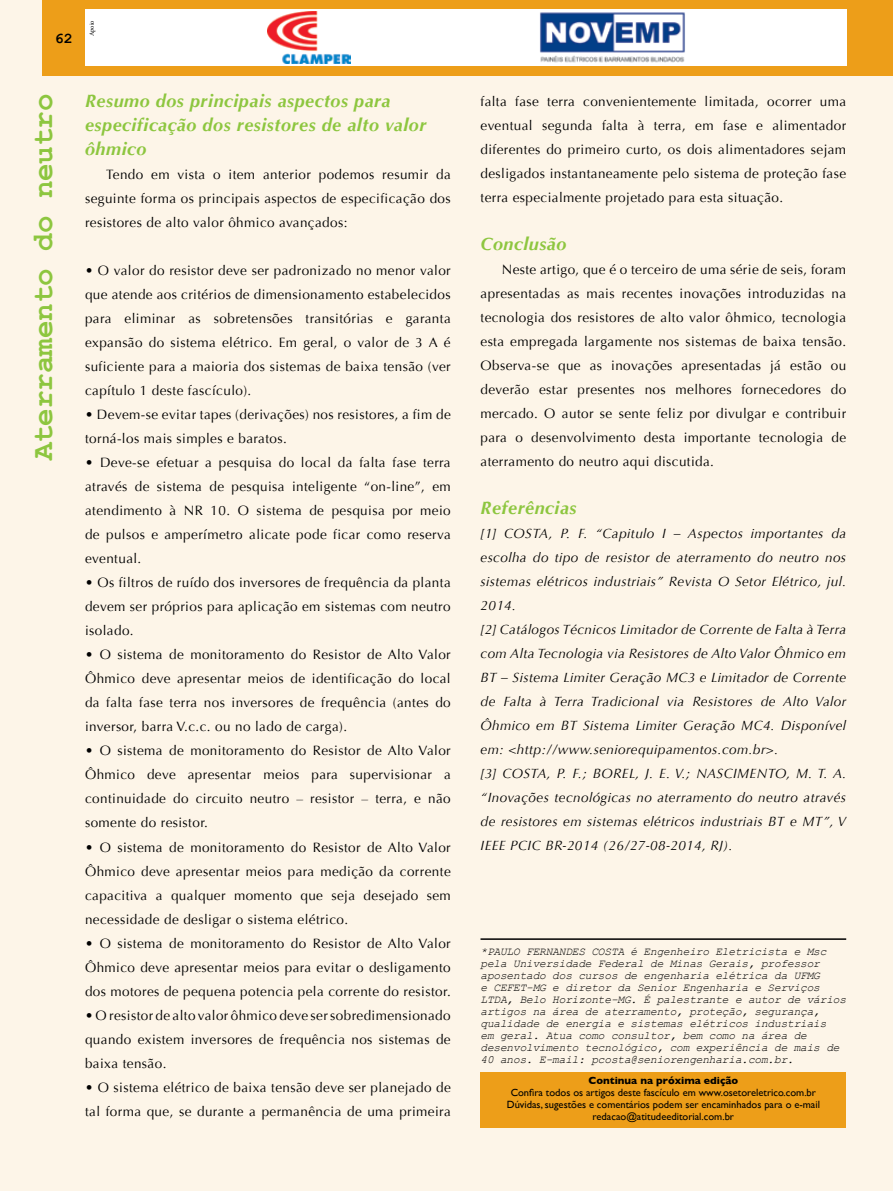
<style>
.page{position:relative;width:893px;height:1191px;background:#fdf5e8}
.page>*{position:absolute;margin:0;border:0;box-sizing:border-box;transform-origin:0 0}
.t1{font:700 30px "Courier New";color:#8dc63f}
.t2{font:italic 700 18px/24px "Optima";letter-spacing:.03em;color:#8dc63f}
.t3{font:700 15px "Courier New";color:#000}
.t4{font:13.5px/24px "Optima";letter-spacing:.03em;color:#000;text-align:justify}
.t5{font:italic 13.5px/24px "Optima";letter-spacing:.03em;color:#000}
.t6{font:italic 11.25px/12px "Courier New";letter-spacing:-.02em;color:#000}
.t7{font:10.5px/12px "Gill Sans";color:#000;text-align:center}
.t8{font:700 10.5px "Gill Sans";color:#000}
.t9{font:6.3px "Minion Pro";letter-spacing:-.005em;color:#000}
</style>
<div class="page">
<div style="left:43px;top:0;width:850px;height:76px;background:#ed9e19"></div>
<div style="left:85px;top:9px;width:761px;height:57px;background:#fff"></div>
<img style="left:268px;top:11px;width:82px;height:52px">
<img style="left:540px;top:12px;width:145px;height:51px">
<hr style="left:480px;top:938px;width:366px;height:2px;background:#000">
<div style="left:480px;top:1072px;width:366px;height:55px;background:#ed9e19"></div>
<p class="t3" style="left:55px;top:29px;width:19px">62</p>
<p class="t9" style="left:88px;top:36px;width:17px;rotate:-90deg">Apoio</p>
<h1 class="t1" style="left:24px;top:460px;width:368px;rotate:-90deg">Aterramento do neutro</h1>
<h2 class="t2" style="left:85px;top:89px;width:343px">Resumo dos principais aspectos para especificação dos resistores de alto valor ôhmico</h2>
<p class="t4" style="left:85px;top:163px;width:367px;text-indent:21px">Tendo em vista o item anterior podemos resumir da seguinte forma os principais aspectos de especificação dos resistores de alto valor ôhmico avançados:</p>
<p class="t4" style="left:85px;top:259px;width:367px">• O valor do resistor deve ser padronizado no menor valor que atende aos critérios de dimensionamento estabelecidos para eliminar as sobretensões transitórias e garanta expansão do sistema elétrico. Em geral, o valor de 3 A é suficiente para a maioria dos sistemas de baixa tensão (ver capítulo 1 deste fascículo).</p>
<p class="t4" style="left:85px;top:403px;width:367px">• Devem-se evitar tapes (derivações) nos resistores, a fim de torná-los mais simples e baratos.</p>
<p class="t4" style="left:85px;top:451px;width:367px">• Deve-se efetuar a pesquisa do local da falta fase terra através de sistema de pesquisa inteligente “on-line”, em atendimento à NR 10. O sistema de pesquisa por meio de pulsos e amperímetro alicate pode ficar como reserva eventual.</p>
<p class="t4" style="left:85px;top:571px;width:367px">• Os filtros de ruído dos inversores de frequência da planta devem ser próprios para aplicação em sistemas com neutro isolado.</p>
<p class="t4" style="left:85px;top:643px;width:367px">• O sistema de monitoramento do Resistor de Alto Valor Ôhmico deve apresentar meios de identificação do local da falta fase terra nos inversores de frequência (antes do inversor, barra V.c.c. ou no lado de carga).</p>
<p class="t4" style="left:85px;top:739px;width:367px">• O sistema de monitoramento do Resistor de Alto Valor Ôhmico deve apresentar meios para supervisionar a continuidade do circuito neutro – resistor – terra, e não somente do resistor.</p>
<p class="t4" style="left:85px;top:835px;width:367px">• O sistema de monitoramento do Resistor de Alto Valor Ôhmico deve apresentar meios para medição da corrente capacitiva a qualquer momento que seja desejado sem necessidade de desligar o sistema elétrico.</p>
<p class="t4" style="left:85px;top:931px;width:367px">• O sistema de monitoramento do Resistor de Alto Valor Ôhmico deve apresentar meios para evitar o desligamento dos motores de pequena potencia pela corrente do resistor.</p>
<p class="t4" style="left:85px;top:1003px;width:367px">• O resistor de alto valor ôhmico deve ser sobredimensionado quando existem inversores de frequência nos sistemas de baixa tensão.</p>
<p class="t4" style="left:85px;top:1075px;width:367px">• O sistema elétrico de baixa tensão deve ser planejado de tal forma que, se durante a permanência de uma primeira</p>
<p class="t4" style="left:480px;top:90px;width:367px">falta fase terra convenientemente limitada, ocorrer uma eventual segunda falta à terra, em fase e alimentador diferentes do primeiro curto, os dois alimentadores sejam desligados instantaneamente pelo sistema de proteção fase terra especialmente projetado para esta situação.</p>
<h2 class="t2" style="left:480px;top:232px;width:88px">Conclusão</h2>
<p class="t4" style="left:480px;top:258px;width:367px;text-indent:21px">Neste artigo, que é o terceiro de uma série de seis, foram apresentadas as mais recentes inovações introduzidas na tecnologia dos resistores de alto valor ôhmico, tecnologia esta empregada largamente nos sistemas de baixa tensão.<br>Observa-se que as inovações apresentadas já estão ou deverão estar presentes nos melhores fornecedores do mercado. O autor se sente feliz por divulgar e contribuir para o desenvolvimento desta importante tecnologia de aterramento do neutro aqui discutida.</p>
<h2 class="t2" style="left:480px;top:496px;width:98px">Referências</h2>
<p class="t5" style="left:480px;top:521px;width:367px">[1] COSTA, P. F. “Capitulo I – Aspectos importantes da escolha do tipo de resistor de aterramento do neutro nos sistemas elétricos industriais” Revista O Setor Elétrico, jul.<br>2014.<br>[2] Catálogos Técnicos Limitador de Corrente de Falta à Terra com Alta Tecnologia via Resistores de Alto Valor Ôhmico em BT – Sistema Limiter Geração MC3 e Limitador de Corrente de Falta à Terra Tradicional via Resistores de Alto Valor Ôhmico em BT Sistema Limiter Geração MC4. Disponível em: &lt;http://www.seniorequipamentos.com.br&gt;.<br>[3] COSTA, P. F.; BOREL, J. E. V.; NASCIMENTO, M. T. A. “Inovações tecnológicas no aterramento do neutro através de resistores em sistemas elétricos industriais BT e MT”, V IEEE PCIC BR-2014 (26/27-08-2014, RJ).</p>
<p class="t6" style="left:480px;top:945px;width:348px">*Paulo Fernandes Costa é Engenheiro Eletricista e Msc pela Universidade Federal de Minas Gerais, professor aposentado dos cursos de engenharia elétrica da UFMG e CEFET-MG e diretor da Senior Engenharia e Serviços LTDA</p>
<p class="t6" style="left:480px;top:993px;width:367px;text-indent:26px">, Belo Horizonte-MG. É palestrante e autor de vários artigos na área de aterramento, proteção, segurança, qualidade de energia e sistemas elétricos industriais<br>em geral. Atua como consultor, bem como na área de desenvolvimento tecnológico, com experiência de mais de 40 anos. E-mail: pcosta@seniorengenharia.com.br.</p>
<p class="t8" style="left:588px;top:1072px;width:151px">Continua na próxima edição</p>
<p class="t7" style="left:507px;top:1086px;width:315px">Confira todos os artigos deste fascículo em www.osetoreletrico.com.br<br>Dúvidas, sugestões e comentários podem ser encaminhados para o e-mail redacao@atitudeeditorial.com.br</p>
</div>
